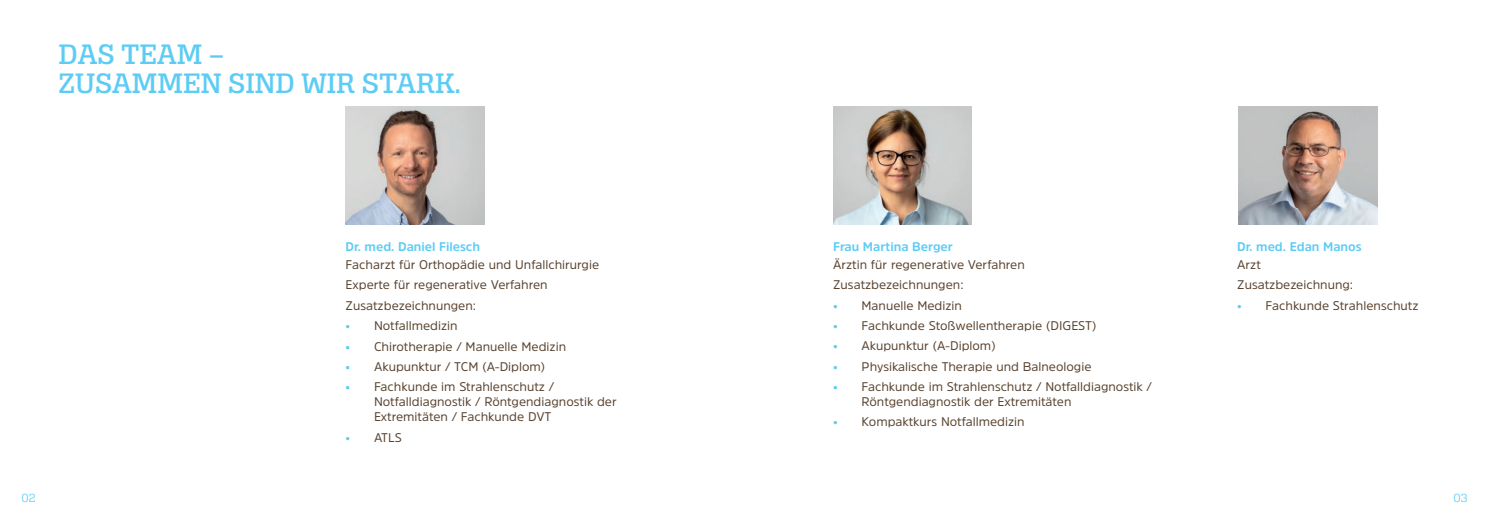
<style>
.page{position:relative;width:1489px;height:525px;background:#fff}
.page>*{position:absolute;margin:0;border:0;box-sizing:border-box;transform-origin:0 0}
.t1{font:30px/29.1px "Alianza Slab 500";color:#5dccf5}
.t2{font:12.5px/20.2px "Amsi Pro";color:#58412d}
.t3{font:700 12.5px "Amsi Pro";color:#5dccf5}
.t4{font:12.5px "Alianza Slab 300";color:#5dccf5}
.s1{color:#5dccf5}
</style>
<div class="page">
<img style="left:345px;top:106px;width:139px;height:118px">
<img style="left:833px;top:106px;width:138px;height:118px">
<img style="left:1238px;top:106px;width:139px;height:118px">
<h1 class="t1" style="left:58px;top:39px;width:404px">DAS TEAM –<br>ZUSAMMEN SIND WIR STARK.</h1>
<p class="t3" style="left:345px;top:237px;width:136px">Dr. med. Daniel Filesch</p>
<p class="t2" style="left:345px;top:254px;width:255px">Facharzt für Orthopädie und Unfallchirurgie<br>Experte für regenerative Verfahren<br>Zusatzbezeichnungen:</p>
<p class="t2" style="left:345px;top:315px;width:113px"><span class="s1">•</span> Notfallmedizin</p>
<p class="t2" style="left:345px;top:335px;width:222px"><span class="s1">•</span> Chirotherapie / Manuelle Medizin</p>
<p class="t2" style="left:345px;top:356px;width:201px"><span class="s1">•</span> Akupunktur / TCM (A-Diplom)</p>
<p class="t2" style="left:374px;top:379px;width:244px;line-height:15px;text-indent:-28px"><span class="s1">•</span> Fachkunde im Strahlenschutz /<br>Notfalldiagnostik / Röntgendiagnostik der<br>Extremitäten / Fachkunde DVT</p>
<p class="t2" style="left:345px;top:426px;width:58px"><span class="s1">•</span> ATLS</p>
<p class="t3" style="left:833px;top:237px;width:121px">Frau Martina Berger</p>
<p class="t2" style="left:833px;top:254px;width:193px">Ärztin für regenerative Verfahren<br>Zusatzbezeichnungen:</p>
<p class="t2" style="left:833px;top:295px;width:130px"><span class="s1">•</span> Manuelle Medizin</p>
<p class="t2" style="left:833px;top:315px;width:265px"><span class="s1">•</span> Fachkunde Stoßwellentherapie (DIGEST)</p>
<p class="t2" style="left:833px;top:335px;width:164px"><span class="s1">•</span> Akupunktur (A-Diplom)</p>
<p class="t2" style="left:833px;top:356px;width:260px"><span class="s1">•</span> Physikalische Therapie und Balneologie</p>
<p class="t2" style="left:861px;top:379px;width:292px;line-height:15px;text-indent:-28px"><span class="s1">•</span> Fachkunde im Strahlenschutz / Notfalldiagnostik /<br>Röntgendiagnostik der Extremitäten</p>
<p class="t2" style="left:833px;top:411px;width:193px"><span class="s1">•</span> Kompaktkurs Notfallmedizin</p>
<p class="t3" style="left:1237px;top:237px;width:126px">Dr. med. Edan Manos</p>
<p class="t2" style="left:1237px;top:254px;width:117px">Arzt<br>Zusatzbezeichnung:</p>
<p class="t2" style="left:1237px;top:295px;width:183px"><span class="s1">•</span> Fachkunde Strahlenschutz</p>
<p class="t4" style="left:21px;top:491px;width:15px">02</p>
<p class="t4" style="left:1453px;top:491px;width:15px">03</p>
</div>
